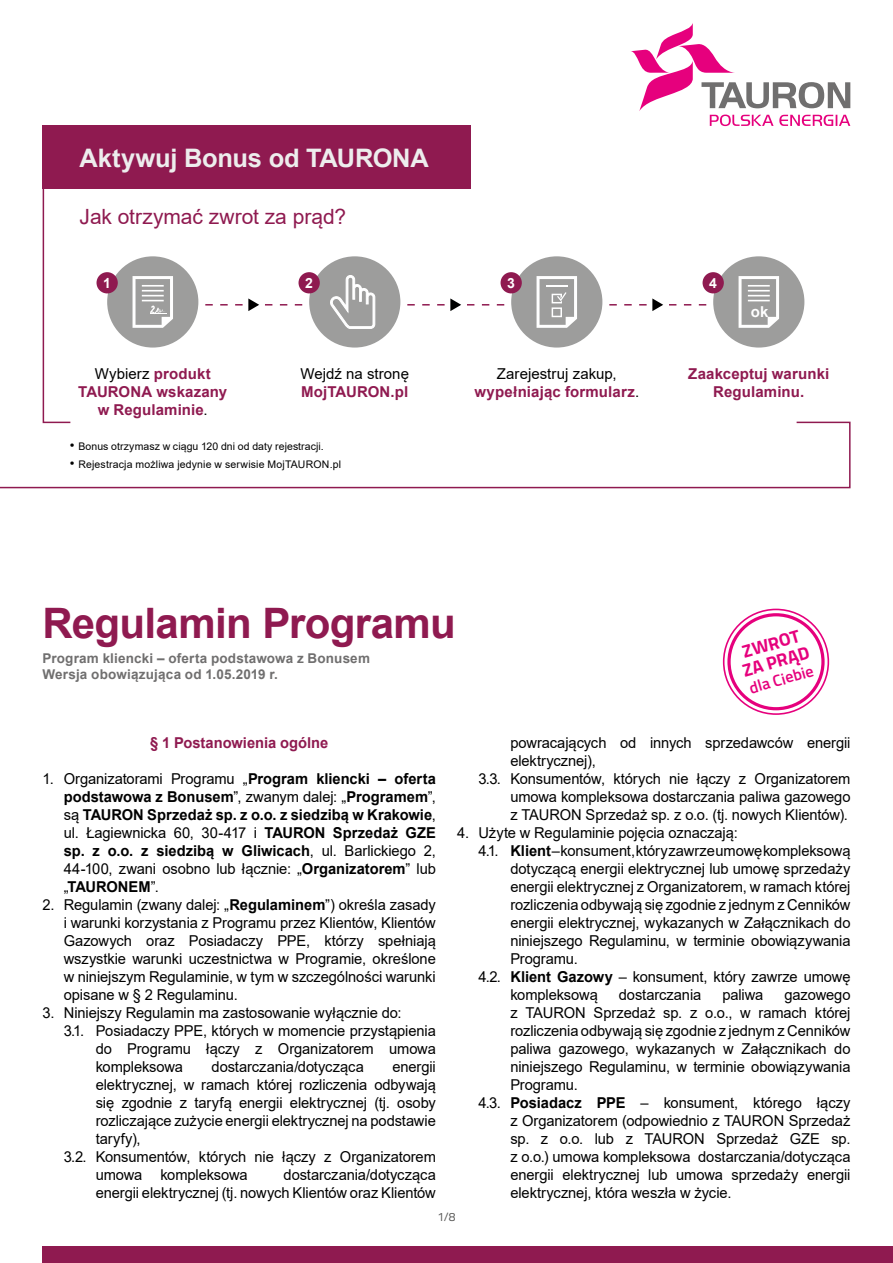
<style>
.page{position:relative;width:893px;height:1263px;background:#fff}
.page>*{position:absolute;margin:0;border:0;box-sizing:border-box;transform-origin:0 0}
.t1{font:700 42px "Arial";letter-spacing:-.015em;color:#8f1a50}
.t2{font:700 25.5px "Arial";letter-spacing:-.01em;color:#ededed}
.t3{font:21px "Arial";letter-spacing:-.005em;color:#8f1a50}
.t4{font:700 18px/18px "Titillium";color:#e6007d}
.t5{font:600 16.05px "Titillium";color:#e6007d}
.t6{font:15px/18px "Arial";letter-spacing:-.005em;color:#000;text-align:justify}
.t7{font:700 15px/18px "Arial";color:#000;text-align:justify}
.t8{font:700 15px/18px "Arial";letter-spacing:.005em;color:#8f1a50;text-align:center}
.t9{font:700 15px "Arial";color:#fff}
.t10{font:700 14.1px "Arial";color:#fff}
.t11{font:700 13.5px/16.2px "Arial";letter-spacing:.015em;color:#706f6f}
.t12{font:12px "Titillium";color:#575756}
.t13{font:10.5px "Arial";letter-spacing:.01em;color:#000}
.s1{font-weight:400;color:#000}
.s2{font-size:13.5px}
.s3{font-weight:400}
.s4{font-weight:700}
</style>
<div class="page">
<svg style="left:42px;top:125px;width:3px;height:296px"></svg>
<div style="left:107px;top:256px;width:91px;height:92px;background:#9d9d9c;border-radius:50%"></div>
<div style="left:309px;top:256px;width:91px;height:92px;background:#9d9d9c;border-radius:50%"></div>
<div style="left:511px;top:256px;width:91px;height:92px;background:#9d9d9c;border-radius:50%"></div>
<div style="left:713px;top:256px;width:91px;height:92px;background:#9d9d9c;border-radius:50%"></div>
<div style="left:97px;top:272px;width:21px;height:21px;background:#8f1a50;border-radius:50%"></div>
<div style="left:299px;top:272px;width:21px;height:21px;background:#8f1a50;border-radius:50%"></div>
<div style="left:500px;top:272px;width:22px;height:21px;background:#8f1a50;border-radius:50%"></div>
<div style="left:702px;top:272px;width:22px;height:21px;background:#8f1a50;border-radius:50%"></div>
<svg style="left:537px;top:276px;width:40px;height:52px"></svg>
<svg style="left:739px;top:276px;width:40px;height:52px"></svg>
<svg style="left:133px;top:276px;width:40px;height:52px"></svg>
<svg style="left:330px;top:275px;width:45px;height:54px"></svg>
<svg style="left:205px;top:298px;width:97px;height:13px"></svg>
<svg style="left:407px;top:298px;width:97px;height:13px"></svg>
<svg style="left:609px;top:298px;width:97px;height:13px"></svg>
<div style="left:43px;top:125px;width:428px;height:64px;background:#8f1a50"></div>
<svg style="left:0;top:421px;width:851px;height:68px"></svg>
<div style="left:727px;top:613px;width:98px;height:97px;border:3px solid #e6007d;border-radius:50%"></div>
<div style="left:723px;top:609px;width:106px;height:106px;border:2px solid #e6007d;border-radius:50%"></div>
<div style="left:43px;top:1246px;width:850px;height:17px;background:#8f1a50"></div>
<svg style="left:631px;top:23px;width:219px;height:103px"></svg>
<h2 class="t2" style="left:80px;top:140px;width:351px">Aktywuj Bonus od TAURONA</h2>
<h3 class="t3" style="left:80px;top:202px;width:268px">Jak otrzymać zwrot za prąd?</h3>
<p class="t10" style="left:103px;top:273px;width:9px">1</p>
<p class="t10" style="left:305px;top:273px;width:9px">2</p>
<p class="t10" style="left:507px;top:273px;width:9px">3</p>
<p class="t10" style="left:709px;top:273px;width:9px">4</p>
<p class="t9" style="left:751px;top:301px;width:19px">ok</p>
<p class="t8" style="left:78px;top:365px;width:151px"><span class="s1">Wybierz</span> produkt<br>TAURONA wskazany w Regulaminie<span class="s1">.</span></p>
<p class="t6" style="left:300px;top:364px;width:110px">Wejdź na stronę</p>
<p class="t8" style="left:301px;top:383px;width:109px">MojTAURON.pl</p>
<p class="t13" style="left:70px;top:439px;width:255px"><span class="s2">•</span> Bonus otrzymasz w ciągu 120 dni od daty rejestracji.</p>
<p class="t13" style="left:70px;top:457px;width:273px"><span class="s2">•</span> Rejestracja możliwa jedynie w serwisie MojTAURON.pl</p>
<p class="t8" style="left:474px;top:365px;width:166px"><span class="s1">Zarejestruj zakup, </span>wypełniając formularz<span class="s1">.</span></p>
<p class="t8" style="left:688px;top:365px;width:143px">Zaakceptuj warunki<br>Regulaminu.</p>
<h1 class="t1" style="left:43px;top:594px;width:415px">Regulamin Programu</h1>
<p class="t11" style="left:43px;top:650px;width:329px">Program kliencki – oferta podstawowa z Bonusem<br>Wersja obowiązująca od 1.05.2019 r.</p>
<p class="t4" style="left:735px;top:644px;width:70px;rotate:-16deg">ZWROT<br>ZA PRĄD</p>
<p class="t5" style="left:746px;top:677px;width:67px;rotate:-16deg">dla Ciebie</p>
<p class="t8" style="left:150px;top:734px;width:180px">§ 1 Postanowienia ogólne</p>
<p class="t7" style="left:64px;top:770px;width:374px;text-indent:-21px"><span class="s3">1. Organizatorami Programu „</span>Program kliencki – oferta podstawowa z Bonusem<span class="s3">”, zwanym dalej: „</span>Programem<span class="s3">”, są</span> TAURON Sprzedaż sp. z o.o. z siedzibą w Krakowie<span class="s3">, ul. Łagiewnicka 60, 30-417 i</span> TAURON Sprzedaż GZE sp. z o.o. z siedzibą w Gliwicach<span class="s3">, ul. Barlickiego 2, 44-100, zwani osobno lub łącznie: „</span>Organizatorem<span class="s3">” lub „</span>TAURONEM<span class="s3">”.</span></p>
<p class="t6" style="left:64px;top:895px;width:374px;text-indent:-21px">2. Regulamin (zwany dalej: „<span class="s4">Regulaminem</span>”) określa zasady i warunki korzystania z Programu przez Klientów, Klientów Gazowych oraz Posiadaczy PPE, którzy spełniają wszystkie warunki uczestnictwa w Programie, określone w niniejszym Regulaminie, w tym w szczególności warunki opisane w § 2 Regulaminu.</p>
<p class="t6" style="left:43px;top:1003px;width:361px">3. Niniejszy Regulamin ma zastosowanie wyłącznie do:</p>
<p class="t6" style="left:64px;top:1021px;width:374px">3.1. Posiadaczy PPE, których w momencie przystąpienia</p>
<p class="t6" style="left:96px;top:1039px;width:342px">do Programu łączy z Organizatorem umowa</p>
<p class="t6" style="left:96px;top:1057px;width:89px">kompleksowa</p>
<p class="t6" style="left:212px;top:1057px;width:154px">dostarczania/dotycząca</p>
<p class="t6" style="left:392px;top:1057px;width:45px">energii</p>
<p class="t6" style="left:96px;top:1075px;width:342px">elektrycznej, w ramach której rozliczenia odbywają</p>
<p class="t6" style="left:96px;top:1093px;width:342px">się zgodnie z taryfą energii elektrycznej (tj. osoby</p>
<p class="t6" style="left:96px;top:1111px;width:342px">rozliczające zużycie energii elektrycznej na podstawie</p>
<p class="t6" style="left:96px;top:1129px;width:46px">taryfy),</p>
<p class="t6" style="left:64px;top:1147px;width:374px">3.2. Konsumentów, których nie łączy z Organizatorem</p>
<p class="t6" style="left:96px;top:1165px;width:153px">umowa kompleksowa</p>
<p class="t6" style="left:96px;top:1165px;width:342px;text-align:right">dostarczania/dotycząca<br>energii elektrycznej (tj. nowych Klientów oraz Klientów</p>
<p class="t6" style="left:510px;top:733px;width:342px">powracających od innych sprzedawców energii</p>
<p class="t6" style="left:510px;top:751px;width:87px">elektrycznej),</p>
<p class="t6" style="left:478px;top:769px;width:374px">3.3. Konsumentów, których nie łączy z Organizatorem</p>
<p class="t6" style="left:510px;top:787px;width:342px">umowa kompleksowa dostarczania paliwa gazowego</p>
<p class="t6" style="left:510px;top:805px;width:339px">z TAURON Sprzedaż sp. z o.o. (tj. nowych Klientów).</p>
<p class="t6" style="left:457px;top:823px;width:282px">4. Użyte w Regulaminie pojęcia oznaczają:</p>
<p class="t6" style="left:478px;top:841px;width:374px">4.1. <span class="s4">Klient</span> – konsument, który zawrze umowę kompleksową</p>
<p class="t6" style="left:510px;top:859px;width:342px">dotyczącą energii elektrycznej lub umowę sprzedaży</p>
<p class="t6" style="left:510px;top:877px;width:342px">energii elektrycznej z Organizatorem, w ramach której</p>
<p class="t6" style="left:510px;top:895px;width:342px">rozliczenia odbywają się zgodnie z jednym z Cenników</p>
<p class="t6" style="left:510px;top:913px;width:342px">energii elektrycznej, wykazanych w Załącznikach do</p>
<p class="t6" style="left:510px;top:931px;width:342px">niniejszego Regulaminu, w terminie obowiązywania</p>
<p class="t6" style="left:510px;top:949px;width:69px">Programu.</p>
<p class="t6" style="left:478px;top:967px;width:374px">4.2. <span class="s4">Klient Gazowy</span> – konsument, który zawrze umowę</p>
<p class="t6" style="left:510px;top:985px;width:89px">kompleksową</p>
<p class="t6" style="left:619px;top:985px;width:84px">dostarczania</p>
<p class="t6" style="left:722px;top:985px;width:42px">paliwa</p>
<p class="t6" style="left:784px;top:985px;width:68px">gazowego</p>
<p class="t6" style="left:510px;top:1003px;width:342px">z TAURON Sprzedaż sp. z o.o., w ramach której</p>
<p class="t6" style="left:510px;top:1021px;width:342px">rozliczenia odbywają się zgodnie z jednym z Cenników</p>
<p class="t6" style="left:510px;top:1039px;width:342px">paliwa gazowego, wykazanych w Załącznikach do</p>
<p class="t6" style="left:510px;top:1057px;width:342px">niniejszego Regulaminu, w terminie obowiązywania</p>
<p class="t6" style="left:510px;top:1075px;width:69px">Programu.</p>
<p class="t6" style="left:478px;top:1093px;width:374px">4.3. <span class="s4">Posiadacz PPE</span> – konsument, którego łączy</p>
<p class="t6" style="left:510px;top:1111px;width:342px">z Organizatorem (odpowiednio z TAURON Sprzedaż</p>
<p class="t6" style="left:510px;top:1129px;width:342px">sp. z o.o. lub z TAURON Sprzedaż GZE sp.</p>
<p class="t6" style="left:510px;top:1147px;width:342px">z o.o.) umowa kompleksowa dostarczania/dotycząca</p>
<p class="t6" style="left:510px;top:1165px;width:342px">energii elektrycznej lub umowa sprzedaży energii</p>
<p class="t6" style="left:510px;top:1183px;width:223px">elektrycznej, która weszła w życie.</p>
<p class="t12" style="left:437px;top:1208px;width:20px">1/8</p>
</div>
